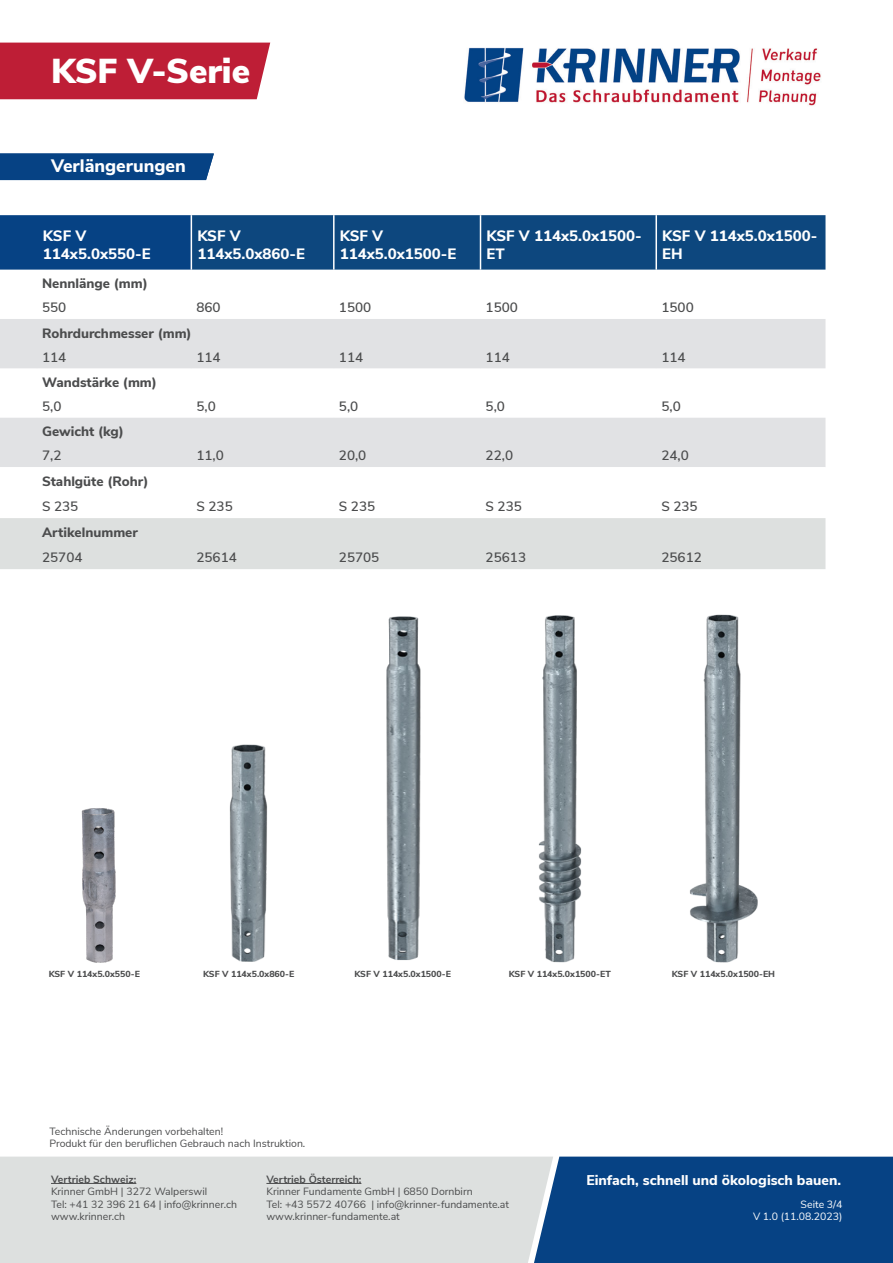
<style>
.page{position:relative;width:893px;height:1263px;background:#fff}
.page>*{position:absolute;margin:0;border:0;box-sizing:border-box;transform-origin:0 0}
.t1{font:900 34.5px "Nunito Sans";color:#fff}
.t2{font:800 18px "Nunito Sans";color:#fff}
.Subline{font:800 15px/18px "Nunito Sans";color:#fff}
.t3{font:800 14.1px "Nunito Sans";color:#fff}
.Tabelle_normal{font:600 13.5px "Nunito Sans";color:#4b4c4d}
.Tabelle_fett{font:800 13.5px "Nunito Sans";color:#4b4c4d}
.t4{font:10.5px "Nunito Sans";color:#4b4c4d}
.t5{font:700 10.5px "Nunito Sans";color:#4b4c4d}
.t6{font:10.5px "Nunito Sans";color:#fff}
.t7{font:800 8.7px "Nunito Sans";color:#4b4c4d}
</style>
<div class="page">
<div style="left:0;top:43px;width:270px;height:56px;background:#be1e36"></div>
<div style="left:0;top:1156px;width:534px;height:107px;background:#dde0df"></div>
<div style="left:534px;top:1156px;width:359px;height:107px;background:#064284"></div>
<img style="left:690px;top:614px;width:68px;height:349px">
<img style="left:538px;top:615px;width:44px;height:348px">
<img style="left:386px;top:616px;width:35px;height:344px">
<img style="left:229px;top:744px;width:39px;height:218px">
<img style="left:81px;top:808px;width:35px;height:155px">
<div style="left:0;top:153px;width:214px;height:27px;background:#064284"></div>
<hr style="left:51px;top:1183px;width:85px;height:1px;background:#4b4c4d">
<hr style="left:266px;top:1183px;width:95px;height:1px;background:#4b4c4d">
<div style="left:0;top:215px;width:825px;height:55px;background:#0d477e"></div>
<svg style="left:0;top:319px;width:825px;height:148px;fill:#e1e2e4"></svg>
<div style="left:0;top:518px;width:825px;height:51px;background:#dde0df"></div>
<hr style="left:191px;top:215px;width:1px;height:55px;background:#fff">
<hr style="left:333px;top:215px;width:2px;height:55px;background:#fff">
<hr style="left:480px;top:215px;width:1px;height:55px;background:#fff">
<hr style="left:655px;top:215px;width:2px;height:55px;background:#fff">
<img style="left:464px;top:47px;width:357px;height:59px">
<p class="t1" style="left:51px;top:46px;width:201px">KSF V-Serie</p>
<p class="t2" style="left:51px;top:152px;width:136px">Verlängerungen</p>
<p class="Subline" style="left:43px;top:226px;width:109px">KSF V<br>114x5.0x550-E</p>
<p class="Subline" style="left:197px;top:226px;width:109px">KSF V<br>114x5.0x860-E</p>
<p class="Subline" style="left:340px;top:226px;width:118px">KSF V<br>114x5.0x1500-E</p>
<p class="Subline" style="left:486px;top:226px;width:157px">KSF V 114x5.0x1500-<br>ET</p>
<p class="Subline" style="left:662px;top:226px;width:157px">KSF V 114x5.0x1500-<br>EH</p>
<p class="Tabelle_fett" style="left:42px;top:274px;width:107px">Nennlänge (mm)</p>
<p class="Tabelle_normal" style="left:42px;top:298px;width:26px">550</p>
<p class="Tabelle_normal" style="left:196px;top:298px;width:26px">860</p>
<p class="Tabelle_normal" style="left:339px;top:298px;width:34px">1500</p>
<p class="Tabelle_normal" style="left:486px;top:298px;width:34px">1500</p>
<p class="Tabelle_normal" style="left:661px;top:298px;width:34px">1500</p>
<p class="Tabelle_fett" style="left:42px;top:323px;width:151px">Rohrdurchmesser (mm)</p>
<p class="Tabelle_normal" style="left:42px;top:347px;width:26px">114</p>
<p class="Tabelle_normal" style="left:196px;top:347px;width:26px">114</p>
<p class="Tabelle_normal" style="left:339px;top:347px;width:26px">114</p>
<p class="Tabelle_normal" style="left:486px;top:347px;width:26px">114</p>
<p class="Tabelle_normal" style="left:661px;top:347px;width:26px">114</p>
<p class="Tabelle_fett" style="left:42px;top:372px;width:116px">Wandstärke (mm)</p>
<p class="Tabelle_normal" style="left:42px;top:396px;width:21px">5,0</p>
<p class="Tabelle_normal" style="left:196px;top:396px;width:21px">5,0</p>
<p class="Tabelle_normal" style="left:339px;top:396px;width:21px">5,0</p>
<p class="Tabelle_normal" style="left:486px;top:396px;width:21px">5,0</p>
<p class="Tabelle_normal" style="left:661px;top:396px;width:21px">5,0</p>
<p class="Tabelle_fett" style="left:42px;top:422px;width:83px">Gewicht (kg)</p>
<p class="Tabelle_normal" style="left:42px;top:446px;width:21px">7,2</p>
<p class="Tabelle_normal" style="left:196px;top:446px;width:29px">11,0</p>
<p class="Tabelle_normal" style="left:339px;top:446px;width:29px">20,0</p>
<p class="Tabelle_normal" style="left:486px;top:446px;width:29px">22,0</p>
<p class="Tabelle_normal" style="left:661px;top:446px;width:29px">24,0</p>
<p class="Tabelle_fett" style="left:42px;top:471px;width:108px">Stahlgüte (Rohr)</p>
<p class="Tabelle_normal" style="left:42px;top:497px;width:38px">S 235</p>
<p class="Tabelle_normal" style="left:196px;top:497px;width:38px">S 235</p>
<p class="Tabelle_normal" style="left:339px;top:497px;width:38px">S 235</p>
<p class="Tabelle_normal" style="left:486px;top:497px;width:38px">S 235</p>
<p class="Tabelle_normal" style="left:661px;top:497px;width:38px">S 235</p>
<p class="Tabelle_fett" style="left:42px;top:522px;width:97px">Artikelnummer</p>
<p class="Tabelle_normal" style="left:42px;top:548px;width:42px">25704</p>
<p class="Tabelle_normal" style="left:196px;top:548px;width:42px">25614</p>
<p class="Tabelle_normal" style="left:339px;top:548px;width:42px">25705</p>
<p class="Tabelle_normal" style="left:486px;top:548px;width:42px">25613</p>
<p class="Tabelle_normal" style="left:661px;top:548px;width:42px">25612</p>
<p class="t7" style="left:49px;top:967px;width:93px">KSF V 114x5.0x550-E</p>
<p class="t7" style="left:203px;top:967px;width:93px">KSF V 114x5.0x860-E</p>
<p class="t7" style="left:354px;top:967px;width:98px">KSF V 114x5.0x1500-E</p>
<p class="t7" style="left:509px;top:967px;width:104px">KSF V 114x5.0x1500-ET</p>
<p class="t7" style="left:672px;top:967px;width:105px">KSF V 114x5.0x1500-EH</p>
<p class="t4" style="left:49px;top:1123px;width:175px">Technische Änderungen vorbehalten!</p>
<p class="t4" style="left:49px;top:1136px;width:257px">Produkt für den beruflichen Gebrauch nach Instruktion.</p>
<p class="t5" style="left:266px;top:1171px;width:96px">Vertrieb Österreich:</p>
<p class="t4" style="left:266px;top:1184px;width:208px">Krinner Fundamente GmbH | 6850 Dornbirn</p>
<p class="t4" style="left:266px;top:1196px;width:244px">Tel: +43 5572 40766 | info@krinner-fundamente.at</p>
<p class="t4" style="left:266px;top:1209px;width:135px">www.krinner-fundamente.at</p>
<p class="t5" style="left:51px;top:1171px;width:87px">Vertrieb Schweiz:</p>
<p class="t4" style="left:51px;top:1184px;width:158px">Krinner GmbH | 3272 Walperswil</p>
<p class="t4" style="left:51px;top:1196px;width:188px">Tel: +41 32 396 21 64 | info@krinner.ch</p>
<p class="t4" style="left:51px;top:1209px;width:76px">www.krinner.ch</p>
<p class="t3" style="left:586px;top:1169px;width:256px">Einfach, schnell und ökologisch bauen.</p>
<p class="t6" style="left:801px;top:1197px;width:43px">Seite 3/4</p>
<p class="t6" style="left:753px;top:1209px;width:91px">V 1.0 (11.08.2023)</p>
</div>
